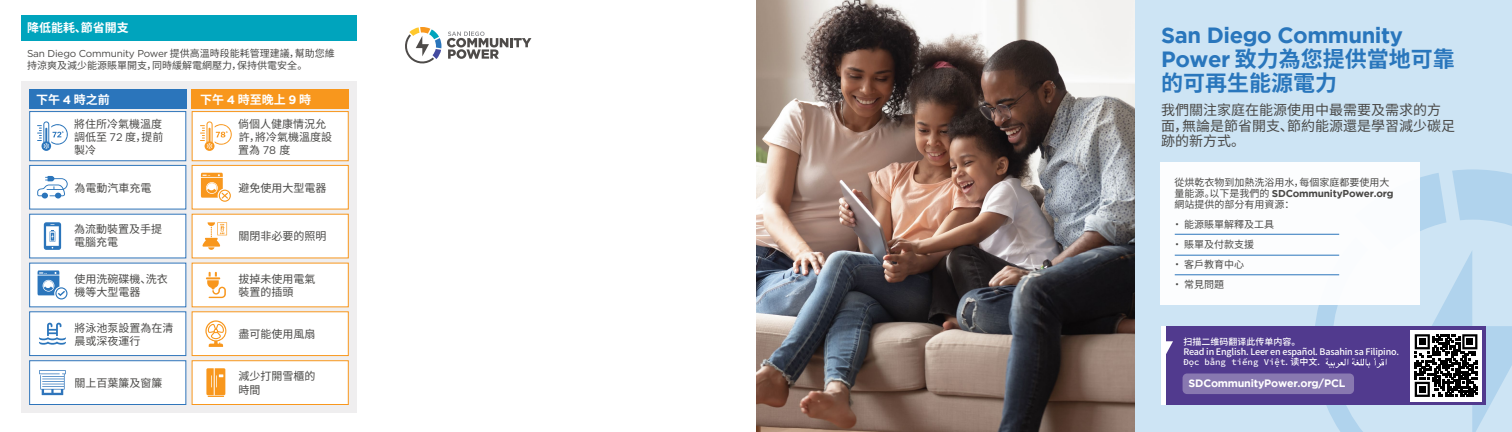
<style>
.page{position:relative;width:1512px;height:432px;background:#fff}
.page>*{position:absolute;margin:0;border:0;box-sizing:border-box;transform-origin:0 0}
.t1{font:700 22px/24px "Source Han Sans CN";color:#2976bc}
.t2{font:700 22px "Gotham";letter-spacing:-.02em;color:#2976bc}
.t3{font:14px/15.4px "Source Han Sans CN";color:#494846}
.t4{font:700 12px "Source Han Sans CN";color:#fff}
.t5{font:11px/13px "Source Han Sans CN";color:#494846}
.t6{font:700 10.7px "Gotham";letter-spacing:-.02em;color:#fff}
.t7{font:10px "Source Han Sans CN";color:#494846}
.t8{font:10px "Gotham";letter-spacing:-.02em;color:#494846}
.t9{font:700 10px "Gotham";letter-spacing:-.02em;color:#494846}
.t10{font:500 9px/9.9px "Source Han Sans CN";letter-spacing:-.02em;color:#fff}
.t11{font:9px "Source Code Variable";color:#fff}
.s1{font-family:"Source Han Sans CN"}
.s2{font-family:"Gotham"}
.s3{font-family:"Source Han Sans CN";font-weight:400}
.s4{font-family:"Gotham";font-weight:500}
.s5{font-family:"Source Han Sans CN";font-weight:500}
</style>
<div class="page">
<svg style="left:405px;top:27px;width:36px;height:36px"></svg>
<svg style="left:447px;top:32px;width:84px;height:27px"></svg>
<div style="left:1134px;top:0;width:378px;height:432px;background:#cde4f4"></div>
<svg style="left:1299px;top:305px;width:27px;height:22px"></svg>
<img style="left:756px;top:0;width:378px;height:432px">
<div style="left:1161px;top:162px;width:259px;height:143px;background:#fff"></div>
<div style="left:21px;top:15px;width:335px;height:26px;background:#00a4bd"></div>
<svg style="left:21px;top:81px;width:336px;height:332px;background:#e9e9ea"></svg>
<div style="left:29px;top:89px;width:157px;height:20px;background:#2b75bb"></div>
<div style="left:29px;top:111px;width:157px;height:50px;background:#fff;border:1px solid #2f75bb"></div>
<div style="left:192px;top:111px;width:157px;height:50px;background:#fff;border:1px solid #f8971d"></div>
<div style="left:29px;top:165px;width:157px;height:45px;background:#fff;border:1px solid #2f75bb"></div>
<div style="left:192px;top:165px;width:157px;height:45px;background:#fff;border:1px solid #f8971d"></div>
<div style="left:29px;top:214px;width:157px;height:44px;background:#fff"></div>
<div style="left:192px;top:214px;width:157px;height:44px;background:#fff"></div>
<div style="left:29px;top:263px;width:157px;height:44px;background:#fff"></div>
<div style="left:192px;top:263px;width:157px;height:44px;background:#fff"></div>
<div style="left:29px;top:311px;width:157px;height:45px;background:#fff;border:1px solid #2f75bb"></div>
<div style="left:192px;top:311px;width:157px;height:45px;background:#fff;border:1px solid #f8971d"></div>
<div style="left:29px;top:360px;width:157px;height:45px;background:#fff;border:1px solid #2f75bb"></div>
<div style="left:192px;top:360px;width:157px;height:45px;background:#fff;border:1px solid #f8971d"></div>
<div style="left:192px;top:89px;width:157px;height:20px;background:#f8971d"></div>
<svg style="left:37px;top:121px;width:31px;height:30px"></svg>
<svg style="left:37px;top:176px;width:31px;height:23px"></svg>
<svg style="left:44px;top:222px;width:17px;height:28px"></svg>
<svg style="left:39px;top:323px;width:27px;height:22px"></svg>
<svg style="left:39px;top:370px;width:27px;height:25px"></svg>
<svg style="left:200px;top:121px;width:32px;height:30px"></svg>
<svg style="left:201px;top:173px;width:30px;height:29px"></svg>
<svg style="left:202px;top:222px;width:25px;height:28px"></svg>
<svg style="left:206px;top:272px;width:20px;height:26px"></svg>
<svg style="left:205px;top:320px;width:21px;height:27px"></svg>
<svg style="left:206px;top:368px;width:19px;height:29px"></svg>
<svg style="left:37px;top:270px;width:31px;height:29px"></svg>
<hr style="left:1175px;top:234px;width:164px;height:1px;background:#2b75bb">
<hr style="left:1175px;top:255px;width:164px;height:1px;background:#2b75bb">
<hr style="left:1175px;top:275px;width:164px;height:1px;background:#2b75bb">
<div style="left:1163px;top:327px;width:322px;height:78px;background:#513a8e"></div>
<svg style="left:1166px;top:341px;width:7px;height:13px"></svg>
<div style="left:1161px;top:327px;width:5px;height:78px;background:#fff"></div>
<div style="left:1183px;top:374px;width:171px;height:20px;background:#8878b0;border-radius:4px"></div>
<svg style="left:1326px;top:169px;width:186px;height:263px"></svg>
<p class="t4" style="left:27px;top:21px;width:103px">降低能耗、節省開支</p>
<p class="t8" style="left:27px;top:47px;width:309px">San Diego Community Power <span class="s1">提供高溫時段能耗管理建議，幫助您維</span></p>
<p class="t7" style="left:27px;top:60px;width:282px">持涼爽及減少能源賬單開支，同時緩解電網壓力，保持供電安全。</p>
<p class="t4" style="left:36px;top:93px;width:75px">下午 <span class="s2">4</span> 時之前</p>
<p class="t4" style="left:200px;top:93px;width:113px">下午 <span class="s2">4</span> 時至晚上 <span class="s2">9</span> 時</p>
<p class="t5" style="left:74px;top:117px;width:91px">將住所冷氣機溫度調低至 <span class="s2">72</span> 度，提前製冷</p>
<p class="t5" style="left:238px;top:117px;width:96px">倘個人健康情況允許，將冷氣機溫度設置為 <span class="s2">78</span> 度</p>
<p class="t5" style="left:74px;top:181px;width:78px">為電動汽車充電</p>
<p class="t5" style="left:239px;top:181px;width:89px">避免使用大型電器</p>
<p class="t5" style="left:74px;top:223px;width:89px">為流動裝置及手提電腦充電</p>
<p class="t5" style="left:239px;top:230px;width:89px">關閉非必要的照明</p>
<p class="t5" style="left:74px;top:273px;width:95px">使用洗碗碟機、洗衣機等大型電器</p>
<p class="t5" style="left:239px;top:273px;width:78px">拔掉未使用電氣裝置的插頭</p>
<p class="t5" style="left:74px;top:321px;width:100px">將泳池泵設置為在清晨或深夜運行</p>
<p class="t5" style="left:239px;top:328px;width:78px">盡可能使用風扇</p>
<p class="t5" style="left:74px;top:377px;width:89px">關上百葉簾及窗簾</p>
<p class="t5" style="left:239px;top:370px;width:78px">減少打開雪櫃的時間</p>
<h1 class="t2" style="left:1161px;top:23px;width:243px">San Diego Community</h1>
<h1 class="t1" style="left:1161px;top:47px;width:295px"><span class="s2">Power</span> 致力為您提供當地可靠的可再生能源電力</h1>
<p class="t3" style="left:1161px;top:103px;width:295px">我們關注家庭在能源使用中最需要及需求的方面，無論是節省開支、節約能源還是學習減少碳足跡的新方式。</p>
<p class="t7" style="left:1175px;top:177px;width:216px">從烘乾衣物到加熱洗浴用水，每個家庭都要使用大</p>
<p class="t9" style="left:1175px;top:188px;width:220px"><span class="s3">量能源。以下是我們的</span> SDCommunityPower.org</p>
<p class="t7" style="left:1175px;top:199px;width:121px">網站提供的部分有用資源：</p>
<p class="t7" style="left:1172px;top:219px;width:103px">• 能源賬單解釋及工具</p>
<p class="t7" style="left:1172px;top:239px;width:83px">• 賬單及付款支援</p>
<p class="t7" style="left:1172px;top:259px;width:73px">• 客戶教育中心</p>
<p class="t7" style="left:1172px;top:279px;width:53px">• 常見問題</p>
<p class="t10" style="left:1184px;top:337px;width:217px">扫描二维码翻译此传单内容。<br>Read in English. Leer en español. Basahin sa Filipino.</p>
<p class="t11" style="left:1184px;top:356px;width:138px">Đọc bằng tiếng Việt<span class="s4">.</span> <span class="s5">读中文</span><span class="s4">.</span></p>
<p class="t6" style="left:1189px;top:377px;width:158px">SDCommunityPower.org/PCL</p>
</div>
